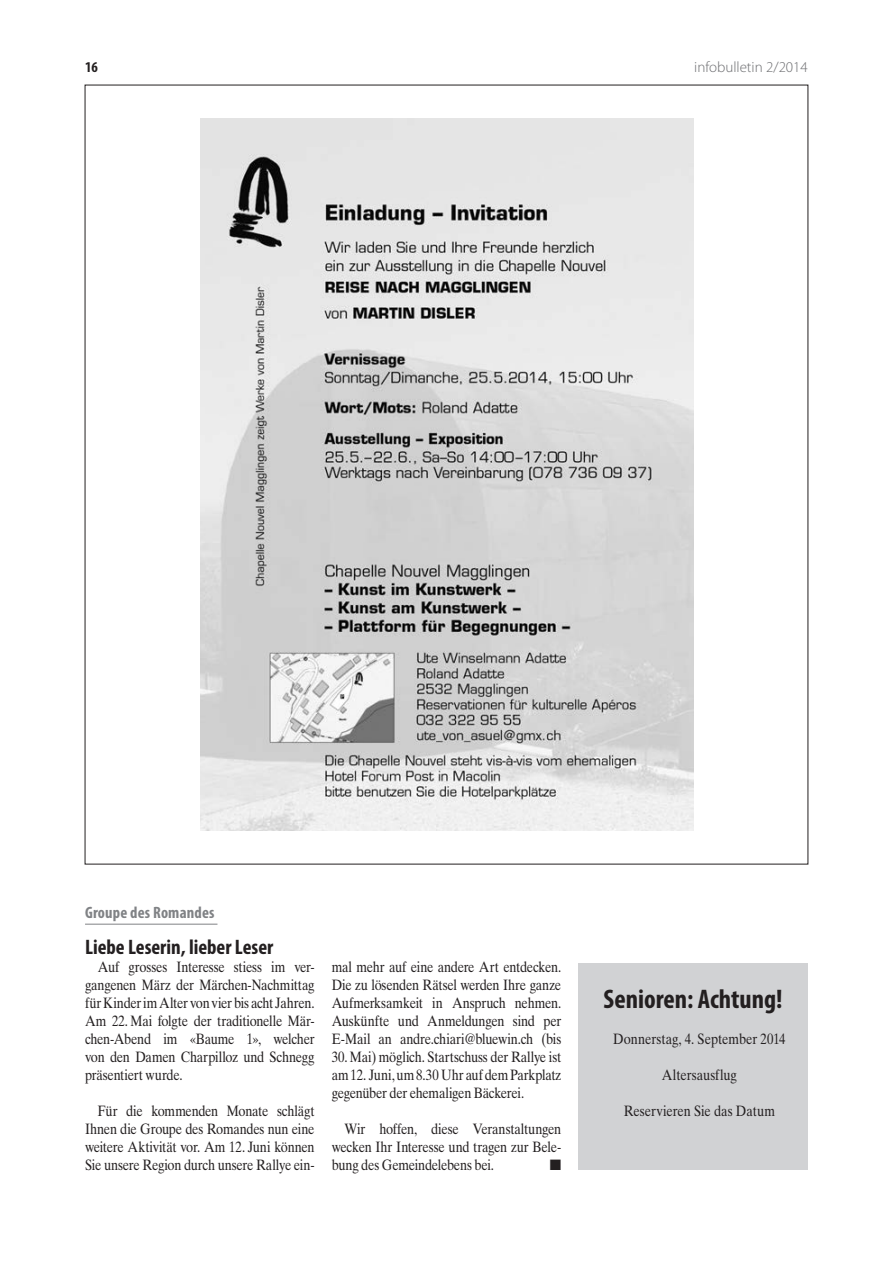
<style>
.page{position:relative;width:893px;height:1263px;background:#fff}
.page>*{position:absolute;margin:0;border:0;box-sizing:border-box;transform-origin:0 0}
.t1{font:700 condensed 27px "Myriad Pro";color:#231f20}
.t2{font:700 condensed 21px "Myriad Pro";color:#231f20}
.t3{font:700 condensed 16.5px "Myriad Pro";letter-spacing:.01em;color:#808285}
.t4{font:15px/18px "Times Ten";letter-spacing:-.015em;color:#231f20;text-align:justify;scale:.85 1}
.t5{font:300 15px "Myriad Pro";color:#6c6d70}
.t6{font:700 condensed 15px "Myriad Pro";color:#231f20}
.t7{font:15px "Zapf Dingbats";color:#231f20}
</style>
<div class="page">
<div style="left:578px;top:963px;width:230px;height:206px;background:#d1d2d4"></div>
<img style="left:200px;top:119px;width:493px;height:712px">
<hr style="left:85px;top:924px;width:132px;height:1px;background:#808285">
<p class="t6" style="left:85px;top:57px;width:14px">16</p>
<p class="t5" style="left:694px;top:59px;width:115px">infobulletin 2/2014</p>
<p class="t3" style="left:85px;top:902px;width:131px">Groupe des Romandes</p>
<h2 class="t2" style="left:85px;top:934px;width:190px">Liebe Leserin, lieber Leser</h2>
<p class="t4" style="left:85px;top:958px;width:272px;text-indent:13px">Auf grosses Interesse stiess im ver&shy;gangenen März der Märchen-Nachmittag für Kinder im Alter von vier bis acht Jahren.<br>Am 22. Mai folgte der traditionelle Mär&shy;chen-Abend im «Baume 1», welcher von den Damen Charpilloz und Schnegg präsentiert wurde.</p>
<p class="t4" style="left:85px;top:1102px;width:272px;text-indent:13px">Für die kommenden Monate schlägt Ihnen die Groupe des Romandes nun eine weitere Aktivität vor. Am 12. Juni können Sie unsere Region durch unsere Rallye ein-</p>
<p class="t4" style="left:332px;top:958px;width:272px">mal mehr auf eine andere Art entdecken.<br>Die zu lösenden Rätsel werden Ihre ganze Aufmerksamkeit in Anspruch nehmen.<br>Auskünfte und Anmeldungen sind per E-Mail an andre.chiari@bluewin.ch (bis</p>
<p class="t4" style="left:332px;top:1048px;width:272px">30. Mai) möglich. Startschuss der Rallye ist am 12. Juni, um 8.30 Uhr auf dem Parkplatz gegenüber der ehemaligen Bäckerei.</p>
<p class="t4" style="left:332px;top:1120px;width:272px;text-indent:13px">Wir hoffen, diese Veranstaltungen wecken Ihr Interesse und tragen zur Bele&shy;bung des Gemeindelebens bei.</p>
<p class="t7" style="left:550px;top:1158px;width:13px">■</p>
<h1 class="t1" style="left:603px;top:982px;width:181px">Senioren: Achtung!</h1>
<p class="t4" style="left:613px;top:1030px;width:204px">Donnerstag, 4. September 2014</p>
<p class="t4" style="left:662px;top:1066px;width:90px">Altersausflug</p>
<p class="t4" style="left:624px;top:1102px;width:180px">Reservieren Sie das Datum</p>
</div>
